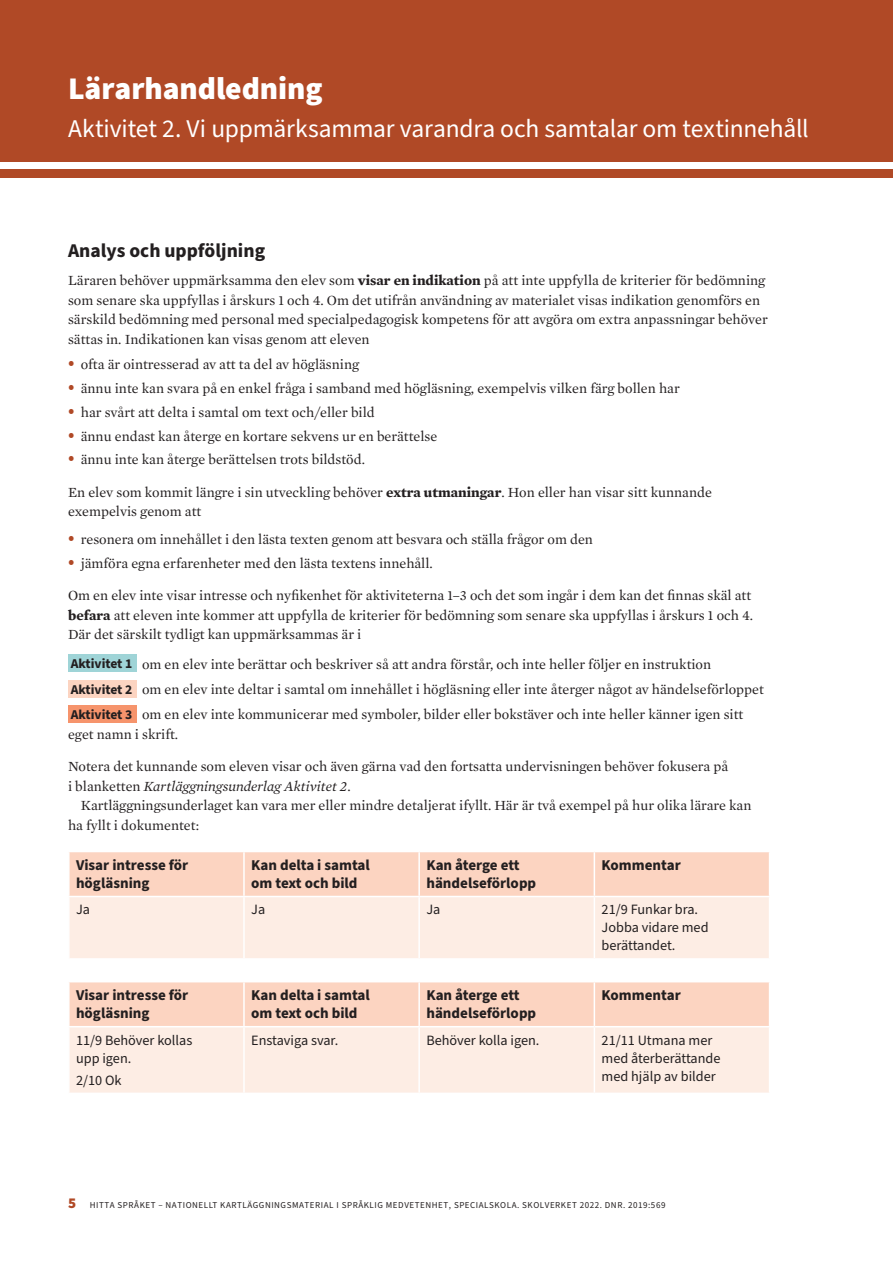
<style>
.page{position:relative;width:893px;height:1263px;background:#fff}
.page>*{position:absolute;margin:0;border:0;box-sizing:border-box;transform-origin:0 0}
.t1{font:900 31.5px "Source Sans Pro";color:#fff}
.t2{font:25.5px "Source Sans Pro";letter-spacing:-.005em;color:#fff}
.t3{font:700 19.5px "Source Sans Pro";color:#231f20}
.Tabell_rubrik{font:700 15px/18px "Source Sans Pro";color:#231f20}
.bröd{font:14.25px/19.5px "Mercury Text G1";color:#231f20}
.bröd_avstånd_före{font:14.25px/19.5px "Mercury Text G1";color:#231f20}
.tabell_bröd{font:14.25px/18px "Source Sans Pro";color:#231f20}
.bröd_indrag{font:14.25px/19.5px "Mercury Text G1";color:#231f20}
.Tabell_rubrik_svart{font:700 13.5px "Source Sans Pro";color:#231f20}
.Tabell_rubrik-2{font:700 13.5px "Source Sans Pro";color:#231f20}
.t4{font:9px "Source Sans Pro";letter-spacing:.06em;color:#231f20}
.s1{font-weight:700}
.s2{font-family:"Source Sans Pro";font-size:21px;color:#b04926}
.s3{font-style:italic}
.s4{font-weight:900;font-size:15px;color:#b04926}
</style>
<div class="page">
<div style="left:0;top:0;width:893px;height:162px;background:#b04926"></div>
<div style="left:0;top:169px;width:893px;height:9px;background:#b04926"></div>
<div style="left:68px;top:655px;width:68px;height:17px;background:#9fd4d7"></div>
<div style="left:68px;top:680px;width:68px;height:17px;background:#fcd4c1"></div>
<div style="left:68px;top:705px;width:68px;height:17px;background:#f6946c"></div>
<svg style="left:70px;top:852px;width:699px;height:106px;background:#fce2d5"></svg>
<hr style="left:243px;top:852px;width:2px;height:44px;background:#fff">
<hr style="left:418px;top:852px;width:2px;height:44px;background:#fff">
<hr style="left:594px;top:852px;width:1px;height:44px;background:#fff">
<hr style="left:68px;top:896px;width:176px;height:1px;background:#fff">
<hr style="left:244px;top:896px;width:175px;height:1px;background:#fff">
<hr style="left:243px;top:897px;width:2px;height:61px;background:#fff">
<hr style="left:419px;top:896px;width:175px;height:1px;background:#fff">
<hr style="left:418px;top:897px;width:2px;height:61px;background:#fff">
<hr style="left:594px;top:896px;width:176px;height:1px;background:#fff">
<hr style="left:594px;top:897px;width:1px;height:61px;background:#fff">
<div style="left:70px;top:982px;width:699px;height:44px;background:#fcd4c1"></div>
<div style="left:70px;top:1027px;width:699px;height:65px;background:#fdede4"></div>
<hr style="left:243px;top:982px;width:2px;height:44px;background:#fff">
<hr style="left:418px;top:982px;width:2px;height:44px;background:#fff">
<hr style="left:594px;top:982px;width:1px;height:44px;background:#fff">
<hr style="left:243px;top:1027px;width:2px;height:65px;background:#fff">
<hr style="left:418px;top:1027px;width:2px;height:65px;background:#fff">
<hr style="left:594px;top:1027px;width:1px;height:65px;background:#fff">
<h1 class="t1" style="left:68px;top:67px;width:256px">Lärarhandledning</h1>
<h2 class="t2" style="left:68px;top:111px;width:742px">Aktivitet 2. Vi uppmärksammar varandra och samtalar om textinnehåll</h2>
<h2 class="t3" style="left:68px;top:237px;width:199px">Analys och uppföljning</h2>
<p class="bröd" style="left:68px;top:270px;width:701px">Läraren behöver uppmärksamma den elev som <span class="s1">visar en indikation</span> på att inte uppfylla de kriterier för bedömning som senare ska uppfyllas i årskurs 1 och 4. Om det utifrån användning av materialet visas indikation genomförs en särskild bedömning med personal med specialpedagogisk kompetens för att avgöra om extra anpassningar behöver sättas in. Indikationen kan visas genom att eleven</p>
<p class="bröd" style="left:68px;top:354px;width:293px"><span class="s2">•</span> ofta är ointresserad av att ta del av högläsning</p>
<p class="bröd" style="left:68px;top:378px;width:613px"><span class="s2">•</span> ännu inte kan svara på en enkel fråga i samband med högläsning, exempelvis vilken färg bollen har</p>
<p class="bröd" style="left:68px;top:402px;width:308px"><span class="s2">•</span> har svårt att delta i samtal om text och/eller bild</p>
<p class="bröd" style="left:68px;top:425px;width:371px"><span class="s2">•</span> ännu endast kan återge en kortare sekvens ur en berättelse</p>
<p class="bröd" style="left:68px;top:449px;width:298px"><span class="s2">•</span> ännu inte kan återge berättelsen trots bildstöd.</p>
<p class="bröd_avstånd_före" style="left:68px;top:481px;width:645px">En elev som kommit längre i sin utveckling behöver <span class="s1">extra utmaningar</span>. Hon eller han visar sitt kunnande exempelvis genom att</p>
<p class="bröd" style="left:68px;top:529px;width:526px"><span class="s2">•</span> resonera om innehållet i den lästa texten genom att besvara och ställa frågor om den</p>
<p class="bröd" style="left:68px;top:553px;width:366px"><span class="s2">•</span> jämföra egna erfarenheter med den lästa textens innehåll.</p>
<p class="bröd_avstånd_före" style="left:68px;top:585px;width:686px">Om en elev inte visar intresse och nyfikenhet för aktiviteterna 1–3 och det som ingår i dem kan det finnas skäl att <span class="s1">befara</span> att eleven inte kommer att uppfylla de kriterier för bedömning som senare ska uppfyllas i årskurs 1 och 4.<br>Där det särskilt tydligt kan uppmärksammas är i</p>
<h3 class="Tabell_rubrik_svart" style="left:71px;top:655px;width:63px">Aktivitet 1</h3>
<p class="bröd_avstånd_före" style="left:142px;top:653px;width:571px">om en elev inte berättar och beskriver så att andra förstår, och inte heller följer en instruktion</p>
<h3 class="Tabell_rubrik_svart" style="left:71px;top:680px;width:63px">Aktivitet 2</h3>
<p class="bröd_avstånd_före" style="left:142px;top:679px;width:623px">om en elev inte deltar i samtal om innehållet i högläsning eller inte återger något av händelseförloppet</p>
<p class="Tabell_rubrik-2" style="left:71px;top:705px;width:63px">Aktivitet 3</p>
<p class="bröd" style="left:68px;top:704px;width:677px;text-indent:74px">om en elev inte kommunicerar med symboler, bilder eller bokstäver och inte heller känner igen sitt eget namn i skrift.</p>
<p class="bröd_avstånd_före" style="left:68px;top:756px;width:662px">Notera det kunnande som eleven visar och även gärna vad den fortsatta undervisningen behöver fokusera på i blanketten <span class="s3">Kartläggningsunderlag Aktivitet 2</span>.</p>
<p class="bröd_indrag" style="left:68px;top:795px;width:685px;text-indent:13px">Kartläggningsunderlaget kan vara mer eller mindre detaljerat ifyllt. Här är två exempel på hur olika lärare kan ha fyllt i dokumentet:</p>
<p class="Tabell_rubrik" style="left:76px;top:856px;width:114px">Visar intresse för högläsning</p>
<p class="Tabell_rubrik" style="left:251px;top:856px;width:120px">Kan delta i samtal om text och bild</p>
<p class="Tabell_rubrik" style="left:426px;top:856px;width:111px">Kan återge ett händelseförlopp</p>
<p class="Tabell_rubrik" style="left:602px;top:856px;width:81px">Kommentar</p>
<p class="tabell_bröd" style="left:76px;top:901px;width:16px">Ja</p>
<p class="tabell_bröd" style="left:251px;top:901px;width:16px">Ja</p>
<p class="tabell_bröd" style="left:426px;top:901px;width:16px">Ja</p>
<p class="tabell_bröd" style="left:602px;top:901px;width:98px">21/9 Funkar bra.</p>
<p class="tabell_bröd" style="left:602px;top:919px;width:108px">Jobba vidare med berättandet.</p>
<p class="Tabell_rubrik" style="left:76px;top:986px;width:114px">Visar intresse för högläsning</p>
<p class="Tabell_rubrik" style="left:251px;top:986px;width:120px">Kan delta i samtal om text och bild</p>
<p class="Tabell_rubrik" style="left:426px;top:986px;width:111px">Kan återge ett händelseförlopp</p>
<p class="Tabell_rubrik" style="left:602px;top:986px;width:81px">Kommentar</p>
<p class="tabell_bröd" style="left:76px;top:1031px;width:118px">11/9 Behöver kollas upp igen.</p>
<p class="tabell_bröd" style="left:76px;top:1071px;width:47px">2/10 Ok</p>
<p class="tabell_bröd" style="left:251px;top:1031px;width:89px">Enstaviga svar.</p>
<p class="tabell_bröd" style="left:426px;top:1031px;width:115px">Behöver kolla igen.</p>
<p class="tabell_bröd" style="left:602px;top:1031px;width:120px">21/11 Utmana mer med återberättande med hjälp av bilder</p>
<p class="t4" style="left:68px;top:1199px;width:599px"><span class="s4">5</span> HITTA SPRÅKET – NATIONELLT KARTLÄGGNINGSMATERIAL I SPRÅKLIG MEDVETENHET, SPECIALSKOLA. SKOLVERKET 2022. DNR. 2019:569</p>
</div>
